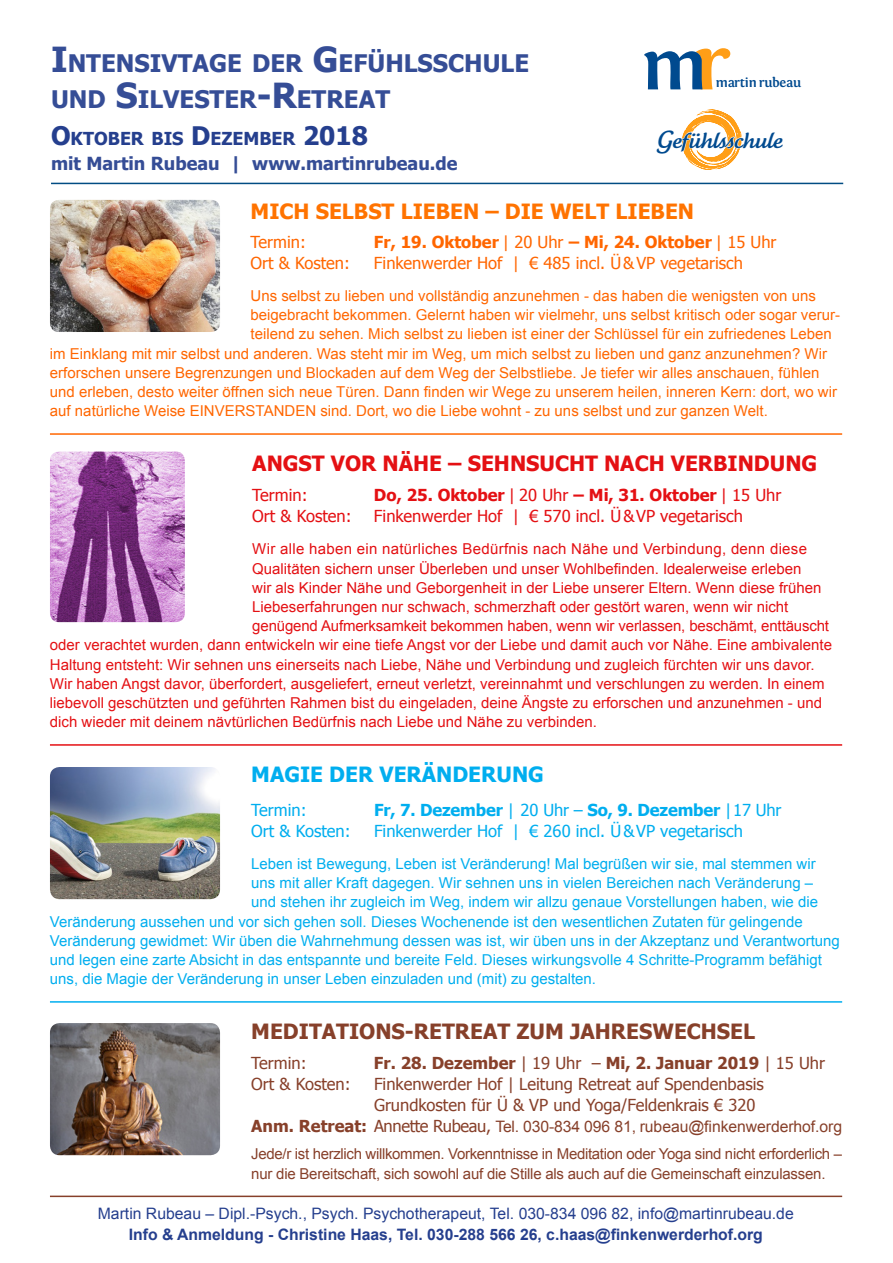
<style>
.page{position:relative;width:893px;height:1263px;background:#fff}
.page>*{position:absolute;margin:0;border:0;box-sizing:border-box;transform-origin:0 0}
.t1{font:700 24.15px/36px "Tahoma";color:#354d96}
.t2{font:24px "Tartine Script OT";color:#004a8f}
.t3{font:700 21px "Tahoma";color:#e41013}
.t4{font:700 21px "Tahoma";color:#87402a}
.t5{font:700 21px "Tahoma";color:#ff7300}
.t6{font:700 21px "Tahoma";color:#00aeef}
.t7{font:700 18px "Tahoma";color:#354d96}
.t8{font:700 17.85px "Tahoma";color:#253f8e}
.t9{font:16.5px/21px "Tahoma";color:#87402a}
.t10{font:16.5px "Tahoma";color:#f60}
.t11{font:16.5px "Tahoma";color:#e41013}
.t12{font:16.5px "Tahoma";color:#00aeef}
.t13{font:700 16.5px "Tahoma";color:#87402a}
.t14{font:700 16.5px "Tahoma";color:#f60}
.t15{font:700 16.5px "Tahoma";color:#e41013}
.t16{font:700 16.5px "Tahoma";letter-spacing:-.01em;color:#00aeef}
.t17{font:15.75px "Arial";color:#253f8e}
.t18{font:700 15.75px "Arial";color:#253f8e}
.t19{font:15.75px "Arial";letter-spacing:-.005em;color:#87402a}
.t20{font:15px "Arial";color:#e41013}
.t21{font:15px "Arial";color:#f60}
.t22{font:15px "Arial";color:#00aeef}
.t23{font:15px/19.2px "Arial";letter-spacing:-.02em;color:#87402a}
.t24{font:15px "Arial";letter-spacing:.02em;color:#e41013}
.t25{font:700 13.5px "Fontin";letter-spacing:-.01em;color:#004a8f}
.s1{font-size:34.5px}
.s2{font-size:25.5px}
.s3{font-weight:400}
.s4{font-family:"Tahoma";font-weight:700;font-size:16.5px}
.s5{font-family:"Tahoma";font-size:16.5px}
</style>
<div class="page">
<hr style="left:50px;top:433px;width:792px;height:2px;background:#f60">
<hr style="left:50px;top:744px;width:792px;height:2px;background:#e41013">
<hr style="left:50px;top:1001px;width:792px;height:2px;background:#00aeef">
<hr style="left:50px;top:1195px;width:792px;height:2px;background:#87402a">
<img style="left:50px;top:200px;width:170px;height:132px">
<img style="left:50px;top:451px;width:135px;height:171px">
<img style="left:50px;top:767px;width:170px;height:132px">
<img style="left:50px;top:1023px;width:170px;height:132px">
<svg style="left:644px;top:48px;width:86px;height:41px"></svg>
<svg style="left:682px;top:109px;width:60px;height:61px"></svg>
<hr style="left:51px;top:183px;width:792px;height:1px;background:#014c83">
<h1 class="t1" style="left:51px;top:44px;width:480px"><span class="s1">I</span>NTENSIVTAGE DER <span class="s1">G</span>EFÜHLSSCHULE<br>UND <span class="s1">S</span>ILVESTER<span class="s1">-R</span>ETREAT</h1>
<p class="t8" style="left:51px;top:126px;width:319px"><span class="s2">O</span>KTOBER BIS <span class="s2">D</span>EZEMBER <span class="s2">2018</span></p>
<p class="t7" style="left:51px;top:151px;width:408px">mit Martin Rubeau | www.martinrubeau.de</p>
<p class="t25" style="left:716px;top:75px;width:87px">martin rubeau</p>
<h2 class="t2" style="left:657px;top:126px;width:126px">Gefühlsschule</h2>
<h3 class="t5" style="left:251px;top:196px;width:445px">MICH SELBST LIEBEN – DIE WELT LIEBEN</h3>
<p class="t10" style="left:251px;top:231px;width:57px">Termin:</p>
<p class="t14" style="left:374px;top:230px;width:404px">Fr, 19. Oktober <span class="s3">| 20 Uhr</span> – Mi, 24. Oktober <span class="s3">| 15 Uhr</span></p>
<p class="t10" style="left:251px;top:252px;width:101px">Ort &amp; Kosten:</p>
<p class="t10" style="left:374px;top:252px;width:371px">Finkenwerder Hof | € 485 incl. Ü&amp;VP vegetarisch</p>
<p class="t21" style="left:251px;top:286px;width:567px">Uns selbst zu lieben und vollständig anzunehmen - das haben die wenigsten von uns</p>
<p class="t21" style="left:251px;top:305px;width:591px">beigebracht bekommen. Gelernt haben wir vielmehr, uns selbst kritisch oder sogar verur-</p>
<p class="t21" style="left:251px;top:324px;width:583px">teilend zu sehen. Mich selbst zu lieben ist einer der Schlüssel für ein zufriedenes Leben</p>
<p class="t21" style="left:50px;top:344px;width:778px">im Einklang mit mir selbst und anderen. Was steht mir im Weg, um mich selbst zu lieben und ganz anzunehmen? Wir</p>
<p class="t21" style="left:50px;top:363px;width:771px">erforschen unsere Begrenzungen und Blockaden auf dem Weg der Selbstliebe. Je tiefer wir alles anschauen, fühlen</p>
<p class="t21" style="left:50px;top:382px;width:789px">und erleben, desto weiter öffnen sich neue Türen. Dann finden wir Wege zu unserem heilen, inneren Kern: dort, wo wir</p>
<p class="t21" style="left:50px;top:401px;width:719px">auf natürliche Weise EINVERSTANDEN sind. Dort, wo die Liebe wohnt - zu uns selbst und zur ganzen Welt.</p>
<h3 class="t3" style="left:252px;top:449px;width:566px">ANGST VOR NÄHE – SEHNSUCHT NACH VERBINDUNG</h3>
<p class="t11" style="left:252px;top:484px;width:57px">Termin:</p>
<p class="t15" style="left:374px;top:483px;width:409px">Do, 25. Oktober <span class="s3">| 20 Uhr</span> – Mi, 31. Oktober <span class="s3">| 15 Uhr</span></p>
<p class="t11" style="left:252px;top:505px;width:101px">Ort &amp; Kosten:</p>
<p class="t11" style="left:374px;top:505px;width:370px">Finkenwerder Hof | € 570 incl. Ü&amp;VP vegetarisch</p>
<p class="t24" style="left:252px;top:539px;width:556px">Wir alle haben ein natürliches Bedürfnis nach Nähe und Verbindung, denn diese</p>
<p class="t20" style="left:252px;top:558px;width:551px">Qualitäten sichern unser Überleben und unser Wohlbefinden. Idealerweise erleben</p>
<p class="t20" style="left:252px;top:578px;width:571px">wir als Kinder Nähe und Geborgenheit in der Liebe unserer Eltern. Wenn diese frühen</p>
<p class="t20" style="left:252px;top:597px;width:538px">Liebeserfahrungen nur schwach, schmerzhaft oder gestört waren, wenn wir nicht</p>
<p class="t20" style="left:252px;top:616px;width:578px">genügend Aufmerksamkeit bekommen haben, wenn wir verlassen, beschämt, enttäuscht</p>
<p class="t20" style="left:50px;top:635px;width:784px">oder verachtet wurden, dann entwickeln wir eine tiefe Angst vor der Liebe und damit auch vor Nähe. Eine ambivalente</p>
<p class="t20" style="left:50px;top:654px;width:766px">Haltung entsteht: Wir sehnen uns einerseits nach Liebe, Nähe und Verbindung und zugleich fürchten wir uns davor.</p>
<p class="t20" style="left:50px;top:674px;width:776px">Wir haben Angst davor, überfordert, ausgeliefert, erneut verletzt, vereinnahmt und verschlungen zu werden. In einem</p>
<p class="t20" style="left:50px;top:693px;width:774px">liebevoll geschützten und geführten Rahmen bist du eingeladen, deine Ängste zu erforschen und anzunehmen - und</p>
<p class="t20" style="left:50px;top:712px;width:548px">dich wieder mit deinem nävtürlichen Bedürfnis nach Liebe und Nähe zu verbinden.</p>
<h3 class="t6" style="left:251px;top:760px;width:294px">MAGIE DER VERÄNDERUNG</h3>
<p class="t12" style="left:251px;top:799px;width:57px">Termin:</p>
<p class="t16" style="left:374px;top:798px;width:409px">Fr, 7. Dezember <span class="s3">| 20 Uhr –</span> So, 9. Dezember <span class="s3">|17 Uhr</span></p>
<p class="t12" style="left:251px;top:820px;width:101px">Ort &amp; Kosten:</p>
<p class="t12" style="left:374px;top:820px;width:370px">Finkenwerder Hof | € 260 incl. Ü&amp;VP vegetarisch</p>
<p class="t22" style="left:251px;top:854px;width:566px">Leben ist Bewegung, Leben ist Veränderung! Mal begrüßen wir sie, mal stemmen wir</p>
<p class="t22" style="left:251px;top:873px;width:563px">uns mit aller Kraft dagegen. Wir sehnen uns in vielen Bereichen nach Veränderung –</p>
<p class="t22" style="left:251px;top:892px;width:568px">und stehen ihr zugleich im Weg, indem wir allzu genaue Vorstellungen haben, wie die</p>
<p class="t22" style="left:50px;top:911px;width:754px">Veränderung aussehen und vor sich gehen soll. Dieses Wochenende ist den wesentlichen Zutaten für gelingende</p>
<p class="t22" style="left:50px;top:931px;width:791px">Veränderung gewidmet: Wir üben die Wahrnehmung dessen was ist, wir üben uns in der Akzeptanz und Verantwortung</p>
<p class="t22" style="left:50px;top:950px;width:774px">und legen eine zarte Absicht in das entspannte und bereite Feld. Dieses wirkungsvolle 4 Schritte-Programm befähigt</p>
<p class="t22" style="left:50px;top:969px;width:548px">uns, die Magie der Veränderung in unser Leben einzuladen und (mit) zu gestalten.</p>
<h3 class="t4" style="left:251px;top:1017px;width:505px">MEDITATIONS-RETREAT ZUM JAHRESWECHSEL</h3>
<p class="t9" style="left:251px;top:1051px;width:57px">Termin:</p>
<p class="t13" style="left:374px;top:1051px;width:452px">Fr. 28. Dezember <span class="s3">| 19 Uhr –</span> Mi, 2. Januar 2019 <span class="s3">| 15 Uhr</span></p>
<p class="t9" style="left:251px;top:1072px;width:101px">Ort &amp; Kosten:</p>
<p class="t9" style="left:374px;top:1072px;width:391px">Finkenwerder Hof | Leitung Retreat auf Spendenbasis<br>Grundkosten für Ü &amp; VP und Yoga/Feldenkrais € 320</p>
<p class="t19" style="left:251px;top:1116px;width:592px"><span class="s4">Anm. Retreat:</span> <span class="s5">Annette Rubeau,</span> Tel. 030-834 096 81, rubeau@finkenwerderhof.org</p>
<p class="t23" style="left:251px;top:1145px;width:592px">Jede/r ist herzlich willkommen. Vorkenntnisse in Meditation oder Yoga sind nicht erforderlich – nur die Bereitschaft, sich sowohl auf die Stille als auch auf die Gemeinschaft einzulassen.</p>
<p class="t17" style="left:98px;top:1203px;width:697px">Martin Rubeau – Dipl.-Psych., Psych. Psychotherapeut, Tel. 030-834 096 82, info@martinrubeau.de</p>
<p class="t18" style="left:129px;top:1223px;width:636px">Info &amp; Anmeldung - Christine Haas, Tel. 030-288 566 26, c.haas@finkenwerderhof.org</p>
</div>
